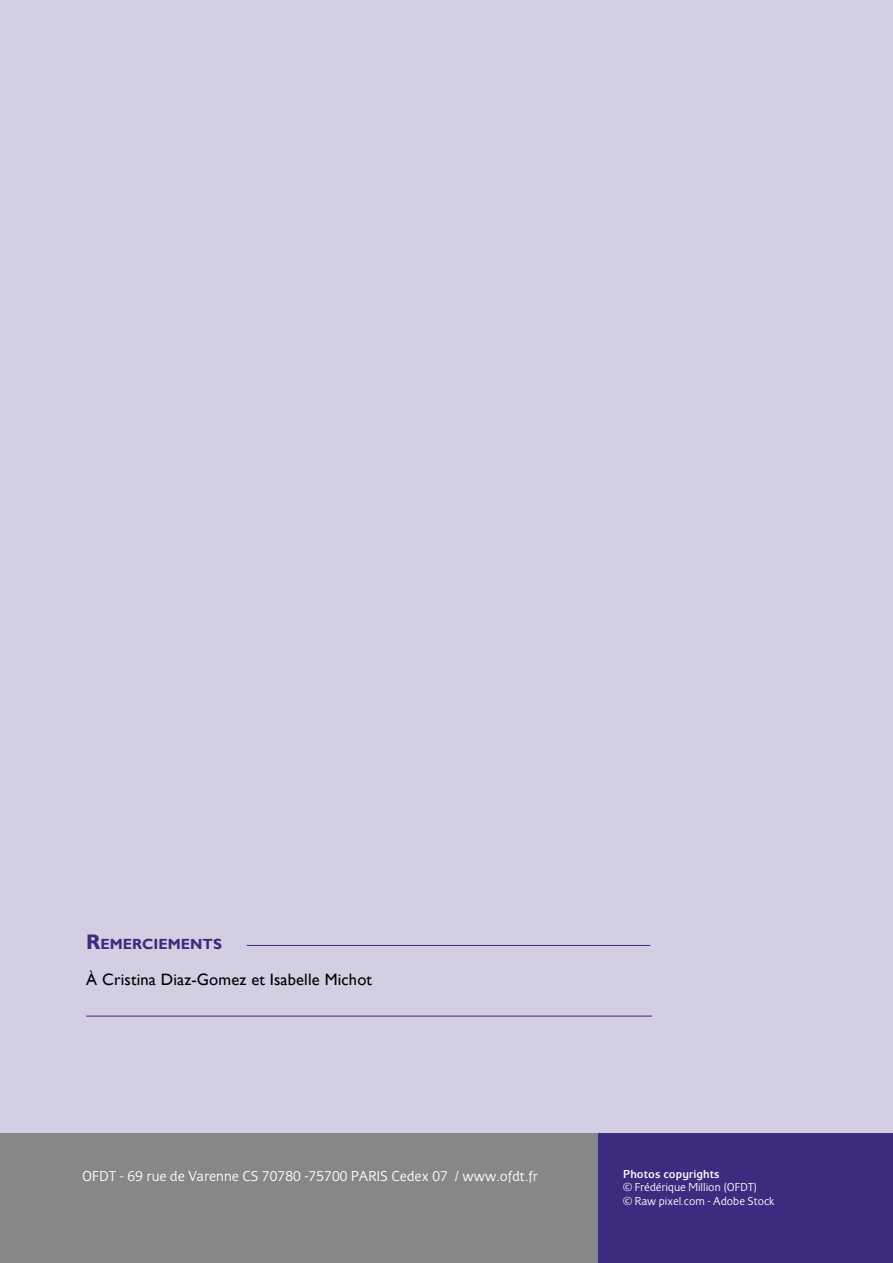
<style>
.page{position:relative;width:893px;height:1263px;background:#d4cee3}
.page>*{position:absolute;margin:0;border:0;box-sizing:border-box;transform-origin:0 0}
.t1{font:16.5px "Gill Sans";letter-spacing:.01em;color:#000}
.t2{font:15px "Eurocrat";letter-spacing:.01em;color:#fff}
.t3{font:700 14.7px "Gill Sans";color:#3d2b7f}
.t4{font:12px/13.5px "Eurocrat";color:#fff}
.t5{font:500 12px "Eurocrat";color:#fff}
.s1{font-size:21px}
</style>
<div class="page">
<div style="left:1px;top:1134px;width:892px;height:129px;background:#868788"></div>
<div style="left:599px;top:1134px;width:294px;height:129px;background:#3d2b7f"></div>
<hr style="left:247px;top:945px;width:403px;height:1px;background:#3d2b7f">
<hr style="left:86px;top:1016px;width:566px;height:1px;background:#3d2b7f">
<p class="t3" style="left:86px;top:935px;width:137px"><span class="s1">R</span>EMERCIEMENTS</p>
<p class="t1" style="left:86px;top:970px;width:287px">À Cristina Diaz-Gomez et Isabelle Michot</p>
<p class="t2" style="left:82px;top:1167px;width:457px">OFDT - 69 rue de Varenne CS 70780 -75700 PARIS Cedex 07 / www.ofdt.fr</p>
<p class="t5" style="left:623px;top:1167px;width:98px">Photos copyrights</p>
<p class="t4" style="left:623px;top:1180px;width:153px">© Frédérique Million (OFDT)<br>© Raw pixel.com - Adobe Stock</p>
</div>
